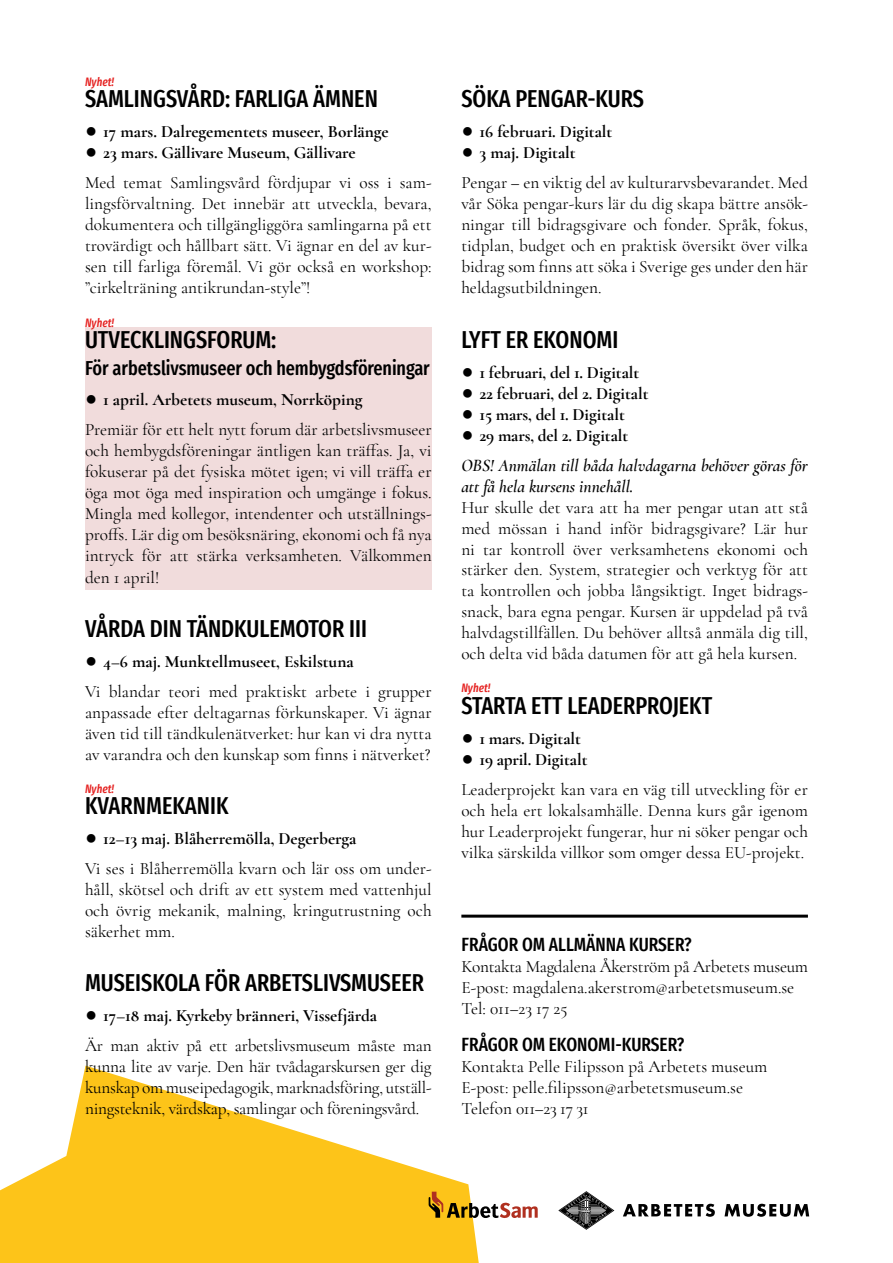
<style>
.page{position:relative;width:893px;height:1263px;background:#fff}
.page>*{position:absolute;margin:0;border:0;box-sizing:border-box;transform-origin:0 0}
.t1{font:500 extra-condensed 24px "Fira Sans";color:#000}
.t2{font:500 extra-condensed 19.8px "Fira Sans";letter-spacing:-.005em;color:#000}
.t3{font:500 extra-condensed 18.75px "Fira Sans";color:#000}
.t4{font:17.25px/21px "Cormorant Garamond";color:#000}
.t5{font:700 17.25px "Cormorant Garamond";color:#000}
.t6{font:italic 600 17.25px/30px "Cormorant Garamond";color:#000}
.t7{font:italic 500 extra-condensed 12px "Fira Sans";color:#e52322}
.s1{font-family:"Verdana"}
.s2{font-family:"Verdana";font-weight:700}
.s3{font-weight:700}
.s4{font-family:"Verdana";font-weight:700;font-style:normal}
.s5{font-weight:700;font-style:normal}
</style>
<div class="page">
<hr style="left:461px;top:915px;width:347px;height:3px;background:#000">
<svg style="left:623px;top:1204px;width:92px;height:13px"></svg>
<svg style="left:725px;top:1204px;width:84px;height:13px"></svg>
<svg style="left:558px;top:1191px;width:56px;height:39px"></svg>
<div style="left:85px;top:327px;width:347px;height:263px;background:#f1dcdc"></div>
<svg style="left:0;top:1065px;width:479px;height:198px;fill:#fdc419"></svg>
<svg style="left:429px;top:1192px;width:109px;height:26px"></svg>
<p class="t7" style="left:85px;top:72px;width:31px">Nyhet!</p>
<h1 class="t1" style="left:85px;top:80px;width:294px">SAMLINGSVÅRD: FARLIGA ÄMNEN</h1>
<p class="t5" style="left:85px;top:121px;width:305px"><span class="s1">•</span> 17 mars. Dalregementets museer, Borlänge</p>
<p class="t4" style="left:85px;top:138px;width:348px;line-height:30px"><span class="s2">•</span> <span class="s3">23 mars. Gällivare Museum, Gällivare<br></span>Med temat Samlingsvård fördjupar vi oss i sam-</p>
<p class="t4" style="left:85px;top:193px;width:348px;text-align:justify">lingsförvaltning. Det innebär att utveckla, bevara, dokumentera och tillgängliggöra samlingarna på ett trovärdigt och hållbart sätt. Vi ägnar en del av kur&shy;sen till farliga föremål. Vi gör också en workshop: ”cirkelträning antikrundan-style”!</p>
<h1 class="t1" style="left:85px;top:320px;width:193px">UTVECKLINGSFORUM:</h1>
<p class="t2" style="left:85px;top:352px;width:346px">För arbetslivsmuseer och hembygdsföreningar</p>
<p class="t4" style="left:85px;top:384px;width:348px;line-height:30px"><span class="s2">•</span> <span class="s3">1 april. Arbetets museum, Norrköping<br></span>Premiär för ett helt nytt forum där arbetslivsmuseer</p>
<p class="t4" style="left:85px;top:439px;width:348px;text-align:justify">och hembygdsföreningar äntligen kan träffas. Ja, vi fokuserar på det fysiska mötet igen; vi vill träffa er öga mot öga med inspiration och umgänge i fokus.<br>Mingla med kollegor, intendenter och utställnings&shy;proffs. Lär dig om besöksnäring, ekonomi och få nya intryck för att stärka verksamheten. Välkommen den 1 april!</p>
<h1 class="t1" style="left:85px;top:609px;width:283px">VÅRDA DIN TÄNDKULEMOTOR III</h1>
<p class="t4" style="left:85px;top:646px;width:348px;line-height:30px"><span class="s2">•</span> <span class="s3">4–6 maj. Munktellmuseet, Eskilstuna<br></span>Vi blandar teori med praktiskt arbete i grupper</p>
<p class="t4" style="left:85px;top:702px;width:348px;text-align:justify">anpassade efter deltagarnas förkunskaper. Vi ägnar även tid till tändkulenätverket: hur kan vi dra nytta av varandra och den kunskap som finns i nätverket?</p>
<h1 class="t1" style="left:85px;top:786px;width:145px">KVARNMEKANIK</h1>
<p class="t4" style="left:85px;top:823px;width:348px;line-height:30px"><span class="s2">•</span> <span class="s3">12–13 maj. Blåherremölla, Degerberga<br></span>Vi ses i Blåherremölla kvarn och lär oss om under-</p>
<p class="t4" style="left:85px;top:879px;width:348px;text-align:justify">håll, skötsel och drift av ett system med vattenhjul och övrig mekanik, malning, kringutrustning och säkerhet mm.</p>
<h1 class="t1" style="left:85px;top:963px;width:340px">MUSEISKOLA FÖR ARBETSLIVSMUSEER</h1>
<p class="t4" style="left:85px;top:1000px;width:348px;line-height:30px"><span class="s2">•</span> <span class="s3">17–18 maj. Kyrkeby bränneri, Vissefjärda<br></span>Är man aktiv på ett arbetslivsmuseum måste man</p>
<p class="t4" style="left:85px;top:1056px;width:348px;text-align:justify">kunna lite av varje. Den här tvådagarskursen ger dig kunskap om museipedagogik, marknadsföring, utställ&shy;ningsteknik, värdskap, samlingar och föreningsvård.</p>
<p class="t7" style="left:85px;top:314px;width:31px">Nyhet!</p>
<p class="t7" style="left:85px;top:779px;width:31px">Nyhet!</p>
<h1 class="t1" style="left:461px;top:80px;width:184px">SÖKA PENGAR-KURS</h1>
<p class="t5" style="left:461px;top:121px;width:153px"><span class="s1">•</span> 16 februari. Digitalt</p>
<p class="t4" style="left:461px;top:138px;width:348px;line-height:30px"><span class="s2">•</span> <span class="s3">3 maj. Digitalt<br></span>Pengar – en viktig del av kulturarvsbevarandet. Med</p>
<p class="t4" style="left:461px;top:193px;width:348px;text-align:justify">vår Söka pengar-kurs lär du dig skapa bättre ansök&shy;ningar till bidragsgivare och fonder. Språk, fokus, tidplan, budget och en praktisk översikt över vilka bidrag som finns att söka i Sverige ges under den här heldagsutbildningen.</p>
<h1 class="t1" style="left:461px;top:320px;width:158px">LYFT ER EKONOMI</h1>
<p class="t5" style="left:461px;top:361px;width:179px"><span class="s1">•</span> 1 februari, del 1. Digitalt</p>
<p class="t5" style="left:461px;top:382px;width:189px"><span class="s1">•</span> 22 februari, del 2. Digitalt</p>
<p class="t5" style="left:461px;top:403px;width:165px"><span class="s1">•</span> 15 mars, del 1. Digitalt</p>
<p class="t6" style="left:461px;top:420px;width:348px"><span class="s4">•</span> <span class="s5">29 mars, del 2. Digitalt<br></span>OBS! Anmälan till båda halvdagarna behöver göras för</p>
<p class="t6" style="left:461px;top:471px;width:173px">att få hela kursens innehåll.</p>
<p class="t4" style="left:461px;top:496px;width:348px;text-align:justify">Hur skulle det vara att ha mer pengar utan att stå med mössan i hand inför bidragsgivare? Lär hur ni tar kontroll över verksamhetens ekonomi och stärker den. System, strategier och verktyg för att ta kontrollen och jobba långsiktigt. Inget bidrags&shy;snack, bara egna pengar. Kursen är uppdelad på två halvdagstillfällen. Du behöver alltså anmäla dig till, och delta vid båda datumen för att gå hela kursen.</p>
<h1 class="t1" style="left:461px;top:686px;width:252px">STARTA ETT LEADERPROJEKT</h1>
<p class="t5" style="left:461px;top:727px;width:121px"><span class="s1">•</span> 1 mars. Digitalt</p>
<p class="t4" style="left:461px;top:744px;width:348px;line-height:30px"><span class="s2">•</span> <span class="s3">19 april. Digitalt<br></span>Leaderprojekt kan vara en väg till utveckling för er</p>
<p class="t4" style="left:461px;top:799px;width:348px;text-align:justify">och hela ert lokalsamhälle. Denna kurs går igenom hur Leaderprojekt fungerar, hur ni söker pengar och vilka särskilda villkor som omger dessa EU-projekt.</p>
<p class="t7" style="left:461px;top:678px;width:31px">Nyhet!</p>
<p class="t3" style="left:462px;top:929px;width:232px">FRÅGOR OM ALLMÄNNA KURSER?</p>
<p class="t4" style="left:462px;top:955px;width:348px">Kontakta Magdalena Åkerström på Arbetets museum<br>E-post: magdalena.akerstrom@arbetetsmuseum.se<br>Tel: 011–23 17 25</p>
<p class="t3" style="left:462px;top:1030px;width:224px">FRÅGOR OM EKONOMI-KURSER?</p>
<p class="t4" style="left:462px;top:1056px;width:307px">Kontakta Pelle Filipsson på Arbetets museum<br>E-post: pelle.filipsson@arbetetsmuseum.se<br>Telefon 011–23 17 31</p>
</div>
